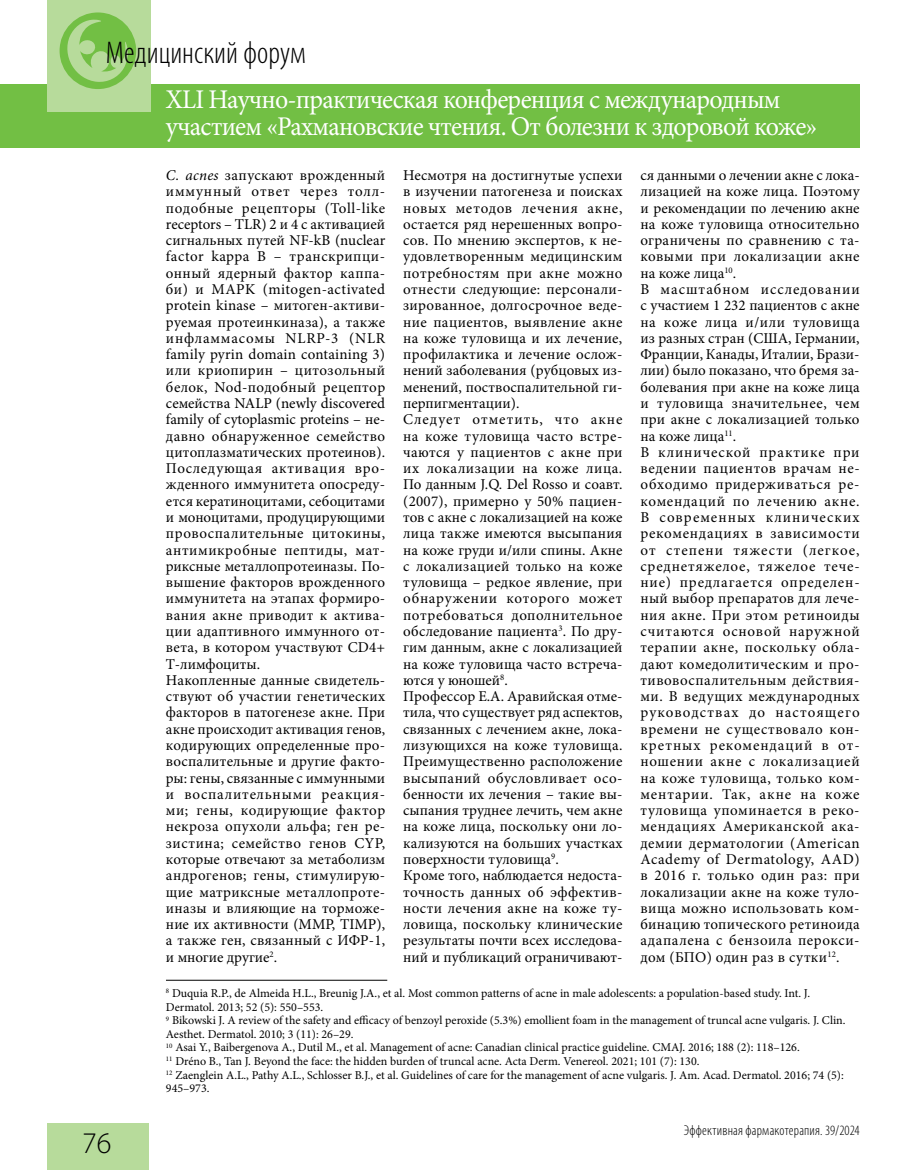
<style>
.page{position:relative;width:915px;height:1170px;background:#fff}
.page>*{position:absolute;margin:0;border:0;box-sizing:border-box;transform-origin:0 0}
.t1{font:300 condensed 31.5px "Myriad Pro";color:#000}
.t2{font:300 30px "Myriad Pro";color:#000}
.t3{font:27px/27px "Minion Pro";letter-spacing:-.03em;color:#fff;scale:.96 1}
.t4{font:15px/16.2px "Minion Pro";letter-spacing:.02em;color:#000}
.t5{font:300 condensed 14.25px "Myriad Pro";letter-spacing:.015em;color:#000}
.t6{font:12px/13.5px "Minion Pro";color:#000}
.s1{font-style:italic}
</style>
<div class="page">
<div style="left:0;top:84px;width:859px;height:63px;background:#72bf44"></div>
<div style="left:47px;top:0;width:103px;height:111px;background:#b7db9b"></div>
<div style="left:47px;top:1123px;width:101px;height:46px;background:#b7db9b"></div>
<div style="left:60px;top:12px;width:76px;height:77px;background:#72bf44;border-radius:50%"></div>
<svg style="left:66px;top:20px;width:63px;height:63px"></svg>
<hr style="left:166px;top:979px;width:221px;height:1px;background:#000">
<h1 class="t1" style="left:106px;top:34px;width:201px">Медицинский форум</h1>
<h3 class="t3" style="left:166px;top:86px;width:679px">XLI Научно-практическая конференция с международным участием «Рахмановские чтения. От болезни к здоровой коже»</h3>
<h2 class="t2" style="left:82px;top:1126px;width:31px">76</h2>
<p class="t4" style="left:166px;top:167px;width:221px"><span class="s1">C. acnes</span> запускают врожденный иммунный ответ через толл&shy;подобные рецепторы (Toll-like receptors – TLR) 2 и 4 с активацией сигнальных путей NF-kB (nuclear factor kappa B – транскрипци&shy;онный ядерный фактор каппа&shy;би) и MAPK (mitogen-activated protein kinase – митоген-активи&shy;руемая протеинкиназа), а также инфламмасомы NLRP-3 (NLR family pyrin domain containing 3) или криопирин – цитозольный белок, Nod-подобный рецептор семейства NALP (newly discovered family of cytoplasmic proteins – не&shy;давно обнаруженное семейство цитоплазматических протеинов).<br>Последующая активация вро&shy;жденного иммунитета опосреду&shy;ется кератиноцитами, себоцитами и моноцитами, продуцирующими провоспалительные цитокины, антимикробные пептиды, мат&shy;риксные металлопротеиназы. По&shy;вышение факторов врожденного иммунитета на этапах формиро&shy;вания акне приводит к актива&shy;ции адаптивного иммунного от&shy;вета, в котором участвуют CD4+<br>Т-лимфоциты.<br>Накопленные данные свидетель&shy;ствуют об участии генетических факторов в патогенезе акне. При акне происходит активация генов, кодирующих определенные про&shy;воспалительные и другие факто&shy;ры: гены, связанные с иммунными и воспалительными реакция&shy;ми; гены, кодирующие фактор некроза опухоли альфа; ген ре&shy;зистина; семейство генов CYP, которые отвечают за метаболизм андрогенов; гены, стимулирую&shy;щие матриксные металлопроте&shy;иназы и влияющие на торможе&shy;ние их активности (ММР, TIMP), а также ген, связанный с ИФР-1, и многие другие<sup>2</sup>.</p>
<p class="t4" style="left:403px;top:167px;width:221px">Несмотря на достигнутые успехи в изучении патогенеза и поисках новых методов лечения акне, остается ряд нерешенных вопро&shy;сов. По мнению экспертов, к не&shy;удовлетворенным медицинским потребностям при акне можно отнести следующие: персонали&shy;зированное, долгосрочное веде&shy;ние пациентов, выявление акне на коже туловища и их лечение, профилактика и лечение ослож&shy;нений заболевания (рубцовых из&shy;менений, поствоспалительной ги&shy;перпигментации).<br>Следует отметить, что акне на коже туловища часто встре&shy;чаются у пациентов с акне при их локализации на коже лица.<br>По данным J.Q. Del Rosso и соавт. (2007), примерно у 50% пациен&shy;тов с акне с локализацией на коже лица также имеются высыпания на коже груди и/или спины. Акне с локализацией только на коже туловища – редкое явление, при обнаружении которого может потребоваться дополнительное обследование пациента<sup>3</sup>. По дру&shy;гим данным, акне с локализацией на коже туловища часто встреча&shy;ются у юношей<sup>8</sup>.<br>Профессор Е.А. Аравийская отме&shy;тила, что существует ряд аспектов, связанных с лечением акне, лока&shy;лизующихся на коже туловища.<br>Преимущественно расположение высыпаний обусловливает осо&shy;бенности их лечения – такие вы&shy;сыпания труднее лечить, чем акне на коже лица, поскольку они ло&shy;кализуются на больших участках поверхности туловища<sup>9</sup>.<br>Кроме того, наблюдается недоста&shy;точность данных об эффектив&shy;ности лечения акне на коже ту&shy;ловища, поскольку клинические результаты почти всех исследова&shy;ний и публикаций ограничивают-</p>
<p class="t4" style="left:640px;top:167px;width:221px">ся данными о лечении акне с лока&shy;лизацией на коже лица. Поэтому и рекомендации по лечению акне на коже туловища относительно ограничены по сравнению с та&shy;ковыми при локализации акне на коже лица<sup>10</sup>.<br>В масштабном исследовании с участием 1 232 пациентов с акне на коже лица и/или туловища из разных стран (США, Германии,<br>Франции, Канады, Италии, Брази&shy;лии) было показано, что бремя за&shy;болевания при акне на коже лица и туловища значительнее, чем при акне с локализацией только на коже лица<sup>11</sup>.<br>В клинической практике при ведении пациентов врачам не&shy;обходимо придерживаться ре&shy;комендаций по лечению акне.<br>В современных клинических рекомендациях в зависимости от степени тяжести (легкое, среднетяжелое, тяжелое тече&shy;ние) предлагается определен&shy;ный выбор препаратов для лече&shy;ния акне. При этом ретиноиды считаются основой наружной терапии акне, поскольку обла&shy;дают комедолитическим и про&shy;тивовоспалительным действия&shy;ми. В ведущих международных руководствах до настоящего времени не существовало кон&shy;кретных рекомендаций в от&shy;ношении акне с локализацией на коже туловища, только ком&shy;ментарии. Так, акне на коже туловища упоминается в реко&shy;мендациях Американской ака&shy;демии дерматологии (American<br>Academy of Dermatology, AAD) в 2016 г. только один раз: при локализации акне на коже туло&shy;вища можно использовать ком&shy;бинацию топического ретиноида адапалена с бензоила перокси&shy;дом (БПО) один раз в сутки<sup>12</sup>.</p>
<p class="t6" style="left:166px;top:986px;width:680px"><sup>8</sup> Duquia R.P., de Almeida H.L., Breunig J.A., et al. Most common patterns of acne in male adolescents: a population-based study. Int. J.<br>Dermatol. 2013; 52 (5): 550–553.<br><sup>9</sup> Bikowski J. A review of the safety and efficacy of benzoyl peroxide (5.3%) emollient foam in the management of truncal acne vulgaris. J. Clin.<br>Aesthet. Dermatol. 2010; 3 (11): 26–29.<br><sup>10</sup> Asai Y., Baibergenova A., Dutil M., et al. Management of acne: Canadian clinical practice guideline. CMAJ. 2016; 188 (2): 118–126.<br><sup>11</sup> Dréno B., Tan J. Beyond the face: the hidden burden of truncal acne. Acta Derm. Venereol. 2021; 101 (7): 130.<br><sup>12</sup> Zaenglein A.L., Pathy A.L., Schlosser B.J., et al. Guidelines of care for the management of acne vulgaris. J. Am. Acad. Dermatol. 2016; 74 (5):<br>945–973.</p>
<p class="t5" style="left:683px;top:1121px;width:177px">Эффективная фармакотерапия. 39/2024</p>
</div>
